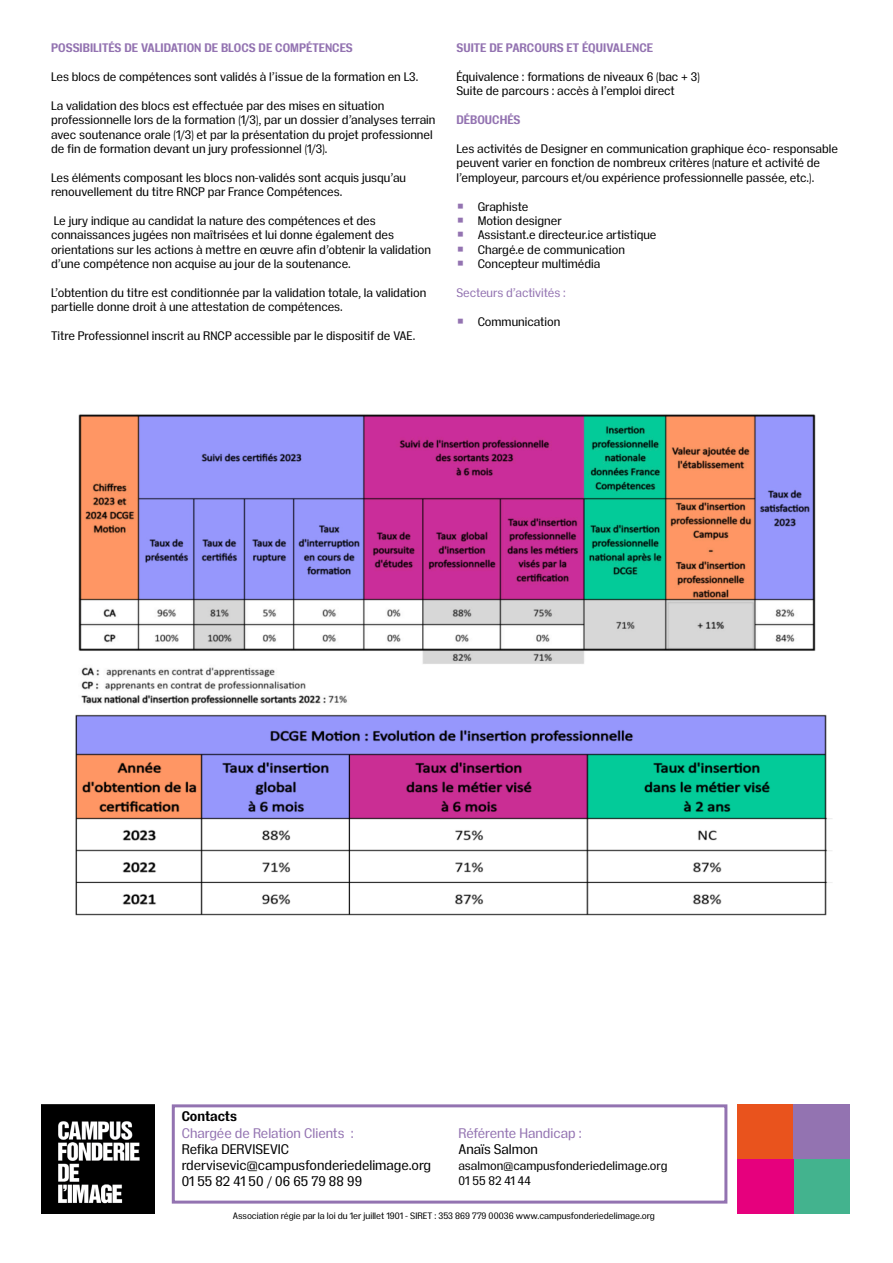
<style>
.page{position:relative;width:893px;height:1263px;background:#fff}
.page>*{position:absolute;margin:0;border:0;box-sizing:border-box;transform-origin:0 0}
.t1{font:13.5px/16.2px "Insitu";color:#000}
.t2{font:13.5px "Insitu";color:#9373b1}
.t3{font:700 13.5px "Insitu";letter-spacing:-.005em;color:#000}
.t4{font:12px/14.4px "Insitu";color:#000}
.t5{font:700 12px "Insitu";color:#9373b1}
.t6{font:12px "Insitu";color:#9373b1}
.t7{font:9px "Insitu";color:#000}
.s1{font-size:13.5px;color:#9373b1}
</style>
<div class="page">
<div style="left:172px;top:1104px;width:555px;height:99px;border:3px solid #9373b1"></div>
<div style="left:737px;top:1105px;width:56px;height:54px;background:#e9531d"></div>
<div style="left:793px;top:1159px;width:57px;height:54px;background:#43b38e"></div>
<div style="left:793px;top:1105px;width:56px;height:54px;background:#9373b1"></div>
<div style="left:737px;top:1159px;width:56px;height:54px;background:#e6007d"></div>
<img style="left:42px;top:1105px;width:113px;height:108px">
<img style="left:75px;top:414px;width:757px;height:502px">
<p class="t5" style="left:51px;top:39px;width:303px">POSSIBILITÉS DE VALIDATION DE BLOCS DE COMPÉTENCES</p>
<p class="t4" style="left:51px;top:69px;width:369px">Les blocs de compétences sont validés à l’issue de la formation en L3.</p>
<p class="t4" style="left:51px;top:97px;width:386px">La validation des blocs est effectuée par des mises en situation professionnelle lors de la formation (1/3), par un dossier d’analyses terrain avec soutenance orale (1/3) et par la présentation du projet professionnel de fin de formation devant un jury professionnel (1/3).</p>
<p class="t4" style="left:51px;top:169px;width:357px">Les éléments composant les blocs non-validés sont acquis jusqu’au renouvellement du titre RNCP par France Compétences.</p>
<p class="t4" style="left:51px;top:213px;width:381px">Le jury indique au candidat la nature des compétences et des connaissances jugées non maîtrisées et lui donne également des orientations sur les actions à mettre en œuvre afin d’obtenir la validation d’une compétence non acquise au jour de la soutenance.</p>
<p class="t4" style="left:51px;top:285px;width:377px">L’obtention du titre est conditionnée par la validation totale, la validation partielle donne droit à une attestation de compétences.</p>
<p class="t4" style="left:51px;top:328px;width:366px">Titre Professionnel inscrit au RNCP accessible par le dispositif de VAE.</p>
<p class="t5" style="left:456px;top:39px;width:198px">SUITE DE PARCOURS ET ÉQUIVALENCE</p>
<p class="t4" style="left:456px;top:69px;width:245px">Équivalence : formations de niveaux 6 (bac + 3)<br>Suite de parcours : accès à l’emploi direct</p>
<p class="t5" style="left:456px;top:111px;width:66px">DÉBOUCHÉS</p>
<p class="t4" style="left:456px;top:141px;width:383px">Les activités de Designer en communication graphique éco- responsable peuvent varier en fonction de nombreux critères (nature et activité de l’employeur, parcours et/ou expérience professionnelle passée, etc.).</p>
<p class="t4" style="left:456px;top:198px;width:202px"><span class="s1">⏹</span> Graphiste<br><span class="s1">⏹</span> Motion designer<br><span class="s1">⏹</span> Assistant.e directeur.ice artistique <span class="s1">⏹</span> Chargé.e de communication<br><span class="s1">⏹</span> Concepteur multimédia</p>
<p class="t6" style="left:456px;top:284px;width:111px">Secteurs d’activités :</p>
<p class="t4" style="left:456px;top:313px;width:105px"><span class="s1">⏹</span> Communication</p>
<p class="t3" style="left:182px;top:1107px;width:57px">Contacts</p>
<p class="t2" style="left:182px;top:1123px;width:173px">Chargée de Relation Clients :</p>
<p class="t1" style="left:182px;top:1140px;width:251px">Refika DERVISEVIC rdervisevic@campusfonderiedelimage.org<br>01 55 82 41 50 / 06 65 79 88 99</p>
<p class="t2" style="left:458px;top:1123px;width:125px">Référente Handicap :</p>
<p class="t1" style="left:458px;top:1140px;width:81px">Anaïs Salmon</p>
<p class="t4" style="left:458px;top:1158px;width:211px">asalmon@campusfonderiedelimage.org<br>01 55 82 41 44</p>
<p class="t7" style="left:233px;top:1209px;width:424px">Association régie par la loi du 1er juillet 1901 - SIRET : 353 869 779 00036 www.campusfonderiedelimage.org</p>
</div>
